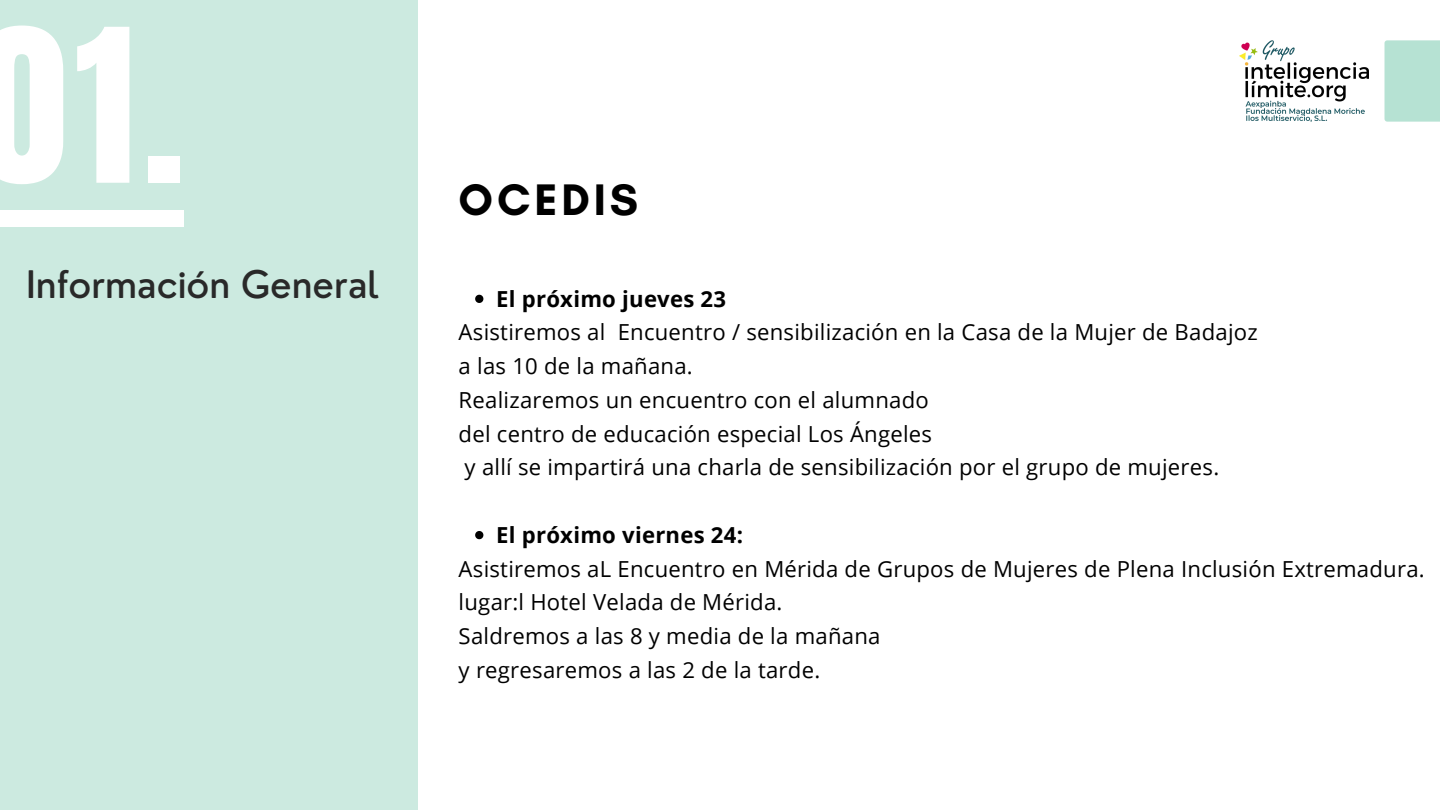
<style>
.page{position:relative;width:1440px;height:810px;background:#fff}
.page>*{position:absolute;margin:0;border:0;box-sizing:border-box;transform-origin:0 0}
.t1{font:181.4px "Anton";color:#fff}
.t2{font:700 45px "Glacial Indifference";letter-spacing:.085em;color:#000}
.t3{font:500 37px "Nourd";color:#292929}
.t4{font:22.1px "Open Sans";letter-spacing:.01em;color:#000}
.t5{font:700 22.1px "Open Sans";letter-spacing:.01em;color:#000}
</style>
<div class="page">
<div style="left:0;top:0;width:418px;height:810px;background:#cceae0"></div>
<div style="left:0;top:210px;width:184px;height:16px;background:#fff"></div>
<div style="left:1385px;top:40px;width:55px;height:82px;background:#b6e2d3"></div>
<img style="left:1240px;top:40px;width:129px;height:81px">
<svg style="left:475px;top:295px;width:8px;height:8px"></svg>
<svg style="left:475px;top:531px;width:8px;height:8px"></svg>
<p class="t1" style="left:-23px;top:-24px;width:209px">01.</p>
<p class="t3" style="left:26px;top:261px;width:355px">Información General</p>
<p class="t2" style="left:459px;top:172px;width:181px">OCEDIS</p>
<p class="t5" style="left:496px;top:283px;width:231px">El próximo jueves 23</p>
<p class="t4" style="left:459px;top:317px;width:801px">Asistiremos al Encuentro / sensibilización en la Casa de la Mujer de Badajoz</p>
<p class="t4" style="left:459px;top:351px;width:236px">a las 10 de la mañana.</p>
<p class="t4" style="left:459px;top:384px;width:472px">Realizaremos un encuentro con el alumnado</p>
<p class="t4" style="left:459px;top:418px;width:475px">del centro de educación especial Los Ángeles</p>
<p class="t4" style="left:465px;top:452px;width:756px">y allí se impartirá una charla de sensibilización por el grupo de mujeres.</p>
<p class="t5" style="left:496px;top:519px;width:248px">El próximo viernes 24:</p>
<p class="t4" style="left:459px;top:553px;width:968px">Asistiremos aL Encuentro en Mérida de Grupos de Mujeres de Plena Inclusión Extremadura.</p>
<p class="t4" style="left:459px;top:587px;width:325px">lugar:l Hotel Velada de Mérida.</p>
<p class="t4" style="left:459px;top:621px;width:423px">Saldremos a las 8 y media de la mañana</p>
<p class="t4" style="left:459px;top:654px;width:363px">y regresaremos a las 2 de la tarde.</p>
</div>
